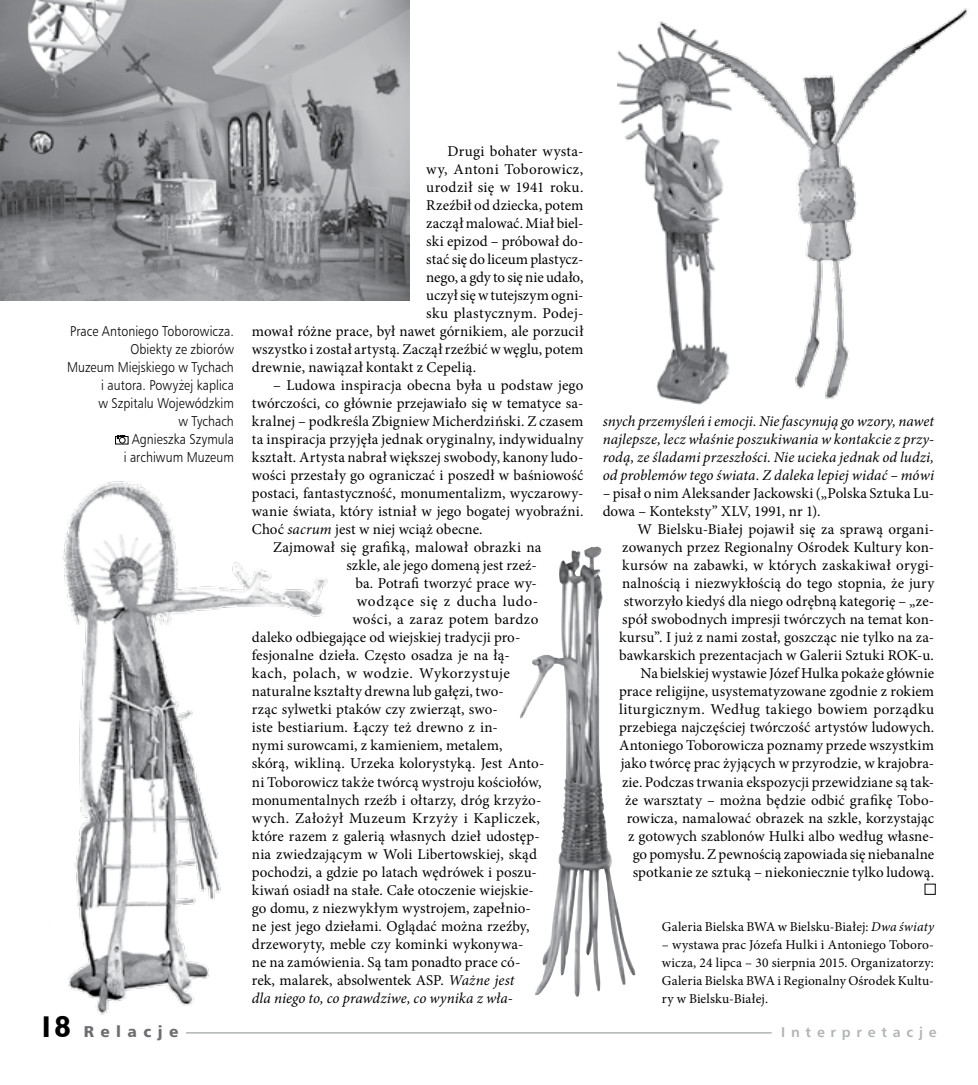
<style>
.page{position:relative;width:978px;height:1085px;background:#fff}
.page>*{position:absolute;margin:0;border:0;box-sizing:border-box;transform-origin:0 0}
.t1{font:15px/18px "Minion Pro";letter-spacing:.01em;color:#000}
.t2{font:italic 15px/18px "Minion Pro";letter-spacing:.005em;color:#000;text-align:justify}
.t3{font:15px "Minion Pro";letter-spacing:.035em;color:#000}
.t4{font:15px "Minion Pro";letter-spacing:-.01em;color:#000}
.t5{font:15px "Minion Pro";letter-spacing:.04em;color:#000}
.t6{font:15px "Humnst 777 Blk PL";letter-spacing:.425em;color:#6d6e71}
.t7{font:13.5px/18px "Minion Pro";letter-spacing:.005em;color:#000;text-align:justify}
.t8{font:13.5px/18px "Humnst 777 Lt PL";letter-spacing:.005em;color:#000;text-align:right;scale:.88 1}
.t9{font:700 13.5px "Humnst 777 PL";letter-spacing:.425em;color:#b1b4b6}
.s1{font-style:italic}
.s2{font-family:"Humanist 521 BT";font-weight:700;font-size:30px;color:#000}
</style>
<div class="page">
<hr style="left:186px;top:1031px;width:586px;height:2px;background:#b1b4b6">
<img style="left:618px;top:44px;width:21px;height:97px">
<img style="left:520px;top:546px;width:103px;height:450px">
<img style="left:0;top:0;width:409px;height:300px">
<div style="left:115px;top:436px;width:13px;height:8px;border:1px solid #000"></div>
<svg style="left:117px;top:435px;width:8px;height:8px"></svg>
<img style="left:639px;top:8px;width:329px;height:397px">
<img style="left:62px;top:481px;width:266px;height:534px">
<p class="t8" style="left:67px;top:322px;width:191px">Prace Antoniego Toborowicza.<br>Obiekty ze zbiorów<br>Muzeum Miejskiego w Tychach i autora. Powyżej kaplica<br>w Szpitalu Wojewódzkim<br>w Tychach<br>Agnieszka Szymula<br>i archiwum Muzeum</p>
<p class="t1" style="left:448px;top:142px;width:137px">Drugi bohater wysta-</p>
<p class="t1" style="left:426px;top:160px;width:159px">wy, Antoni Toborowicz,</p>
<p class="t1" style="left:426px;top:178px;width:159px">urodził się w 1941 roku.</p>
<p class="t1" style="left:426px;top:196px;width:159px">Rzeźbił od dziecka, potem</p>
<p class="t1" style="left:426px;top:214px;width:159px">zaczął malować. Miał biel-</p>
<p class="t1" style="left:426px;top:232px;width:159px">ski epizod – próbował do-</p>
<p class="t1" style="left:426px;top:250px;width:159px">stać się do liceum plastycz-</p>
<p class="t4" style="left:426px;top:267px;width:159px">nego, a gdy to się nie udało,</p>
<p class="t1" style="left:426px;top:286px;width:159px">uczył się w tutejszym ogni-</p>
<p class="t1" style="left:426px;top:304px;width:159px">sku plastycznym. Podej-</p>
<p class="t1" style="left:252px;top:322px;width:333px">mował różne prace, był nawet górnikiem, ale porzucił</p>
<p class="t1" style="left:252px;top:340px;width:333px">wszystko i został artystą. Zaczął rzeźbić w węglu, potem</p>
<p class="t1" style="left:252px;top:358px;width:226px">drewnie, nawiązał kontakt z Cepelią.</p>
<p class="t1" style="left:273px;top:376px;width:312px">– Ludowa inspiracja obecna była u podstaw jego</p>
<p class="t1" style="left:252px;top:394px;width:333px">twórczości, co głównie przejawiało się w tematyce sa-</p>
<p class="t1" style="left:252px;top:412px;width:333px">kralnej – podkreśla Zbigniew Micherdziński. Z czasem</p>
<p class="t1" style="left:252px;top:430px;width:333px">ta inspiracja przyjęła jednak oryginalny, indywidualny</p>
<p class="t1" style="left:252px;top:448px;width:333px">kształt. Artysta nabrał większej swobody, kanony ludo-</p>
<p class="t1" style="left:252px;top:466px;width:333px">wości przestały go ograniczać i poszedł w baśniowość</p>
<p class="t1" style="left:252px;top:484px;width:333px">postaci, fantastyczność, monumentalizm, wyczarowy-</p>
<p class="t1" style="left:252px;top:502px;width:333px">wanie świata, który istniał w jego bogatej wyobraźni.</p>
<p class="t1" style="left:252px;top:520px;width:232px">Choć <span class="s1">sacrum</span> jest w niej wciąż obecne.</p>
<p class="t1" style="left:273px;top:538px;width:270px">Zajmował się grafiką, malował obrazki na</p>
<p class="t1" style="left:346px;top:556px;width:192px">szkle, ale jego domeną jest rzeź-</p>
<p class="t1" style="left:355px;top:574px;width:183px">ba. Potrafi tworzyć prace wy-</p>
<p class="t5" style="left:357px;top:591px;width:183px">wodzące się z ducha ludo-</p>
<p class="t1" style="left:352px;top:610px;width:188px">wości, a zaraz potem bardzo</p>
<p class="t1" style="left:252px;top:628px;width:270px">daleko odbiegające od wiejskiej tradycji pro-</p>
<p class="t1" style="left:252px;top:646px;width:260px">fesjonalne dzieła. Często osadza je na łą-</p>
<p class="t3" style="left:252px;top:663px;width:260px">kach, polach, w wodzie. Wykorzystuje</p>
<p class="t1" style="left:252px;top:682px;width:253px">naturalne kształty drewna lub gałęzi, two-</p>
<p class="t1" style="left:252px;top:700px;width:247px">rząc sylwetki ptaków czy zwierząt, swo-</p>
<p class="t1" style="left:252px;top:718px;width:248px">iste bestiarium. Łączy też drewno z in-</p>
<p class="t1" style="left:252px;top:736px;width:252px">nymi surowcami, z kamieniem, metalem,</p>
<p class="t1" style="left:252px;top:754px;width:294px">skórą, wikliną. Urzeka kolorystyką. Jest Anto-</p>
<p class="t1" style="left:252px;top:772px;width:291px">ni Toborowicz także twórcą wystroju kościołów,</p>
<p class="t1" style="left:252px;top:790px;width:291px">monumentalnych rzeźb i ołtarzy, dróg krzyżo-</p>
<p class="t3" style="left:252px;top:807px;width:290px">wych. Założył Muzeum Krzyży i Kapliczek,</p>
<p class="t1" style="left:252px;top:826px;width:290px">które razem z galerią własnych dzieł udostęp-</p>
<p class="t1" style="left:252px;top:844px;width:287px">nia zwiedzającym w Woli Libertowskiej, skąd</p>
<p class="t1" style="left:252px;top:862px;width:286px">pochodzi, a gdzie po latach wędrówek i poszu-</p>
<p class="t1" style="left:252px;top:880px;width:283px">kiwań osiadł na stałe. Całe otoczenie wiejskie-</p>
<p class="t1" style="left:252px;top:898px;width:280px">go domu, z niezwykłym wystrojem, zapełnio-</p>
<p class="t1" style="left:252px;top:916px;width:279px">ne jest jego dziełami. Oglądać można rzeźby,</p>
<p class="t1" style="left:252px;top:934px;width:273px">drzeworyty, meble czy kominki wykonywa-</p>
<p class="t1" style="left:252px;top:952px;width:270px">ne na zamówienia. Są tam ponadto prace có-</p>
<p class="t1" style="left:252px;top:970px;width:264px">rek, malarek, absolwentek ASP. <span class="s1">Ważne jest</span></p>
<p class="t2" style="left:252px;top:988px;width:262px">dla niego to, co prawdziwe, co wynika z wła-</p>
<p class="t2" style="left:603px;top:412px;width:333px">snych przemyśleń i emocji. Nie fascynują go wzory, nawet najlepsze, lecz właśnie poszukiwania w kontakcie z przy&shy;rodą, ze śladami przeszłości. Nie ucieka jednak od ludzi, od problemów tego świata. Z daleka lepiej widać – mówi</p>
<p class="t1" style="left:603px;top:484px;width:333px"><span class="s1">–</span> pisał o nim Aleksander Jackowski („Polska Sztuka Lu&shy;dowa – Konteksty” XLV, 1991, nr 1).</p>
<p class="t1" style="left:619px;top:520px;width:317px;text-align:right">W Bielsku-Białej pojawił się za sprawą organi&shy;zowanych przez Regionalny Ośrodek Kultury kon&shy;kursów na zabawki, w których zaskakiwał orygi&shy;nalnością i niezwykłością do tego stopnia, że jury stworzyło kiedyś dla niego odrębną kategorię – „ze&shy;spół swobodnych impresji twórczych na temat kon&shy;kursu”. I już z nami został, goszcząc nie tylko na za&shy;bawkarskich prezentacjach w Galerii Sztuki ROK-u.<br>Na bielskiej wystawie Józef Hulka pokaże głównie prace religijne, usystematyzowane zgodnie z rokiem liturgicznym. Według takiego bowiem porządku przebiega najczęściej twórczość artystów ludowych.<br>Antoniego Toborowicza poznamy przede wszystkim jako twórcę prac żyjących w przyrodzie, w krajobra&shy;zie. Podczas trwania ekspozycji przewidziane są tak&shy;że warsztaty – można będzie odbić grafikę Tobo&shy;rowicza, namalować obrazek na szkle, korzystając z gotowych szablonów Hulki albo według własne&shy;go pomysłu. Z pewnością zapowiada się niebanalne spotkanie ze sztuką – niekoniecznie tylko ludową.</p>
<p class="t7" style="left:662px;top:917px;width:274px">Galeria Bielska BWA w Bielsku-Białej: <span class="s1">Dwa światy</span></p>
<p class="t7" style="left:662px;top:935px;width:274px">– wystawa prac Józefa Hulki i Antoniego Toboro&shy;wicza, 24 lipca – 30 sierpnia 2015. Organizatorzy:<br>Galeria Bielska BWA i Regionalny Ośrodek Kultu&shy;ry w Bielsku-Białej.</p>
<p class="t6" style="left:38px;top:1021px;width:142px"><span class="s2">18</span> Relacje</p>
<p class="t9" style="left:781px;top:1022px;width:157px">Interpretacje</p>
</div>
